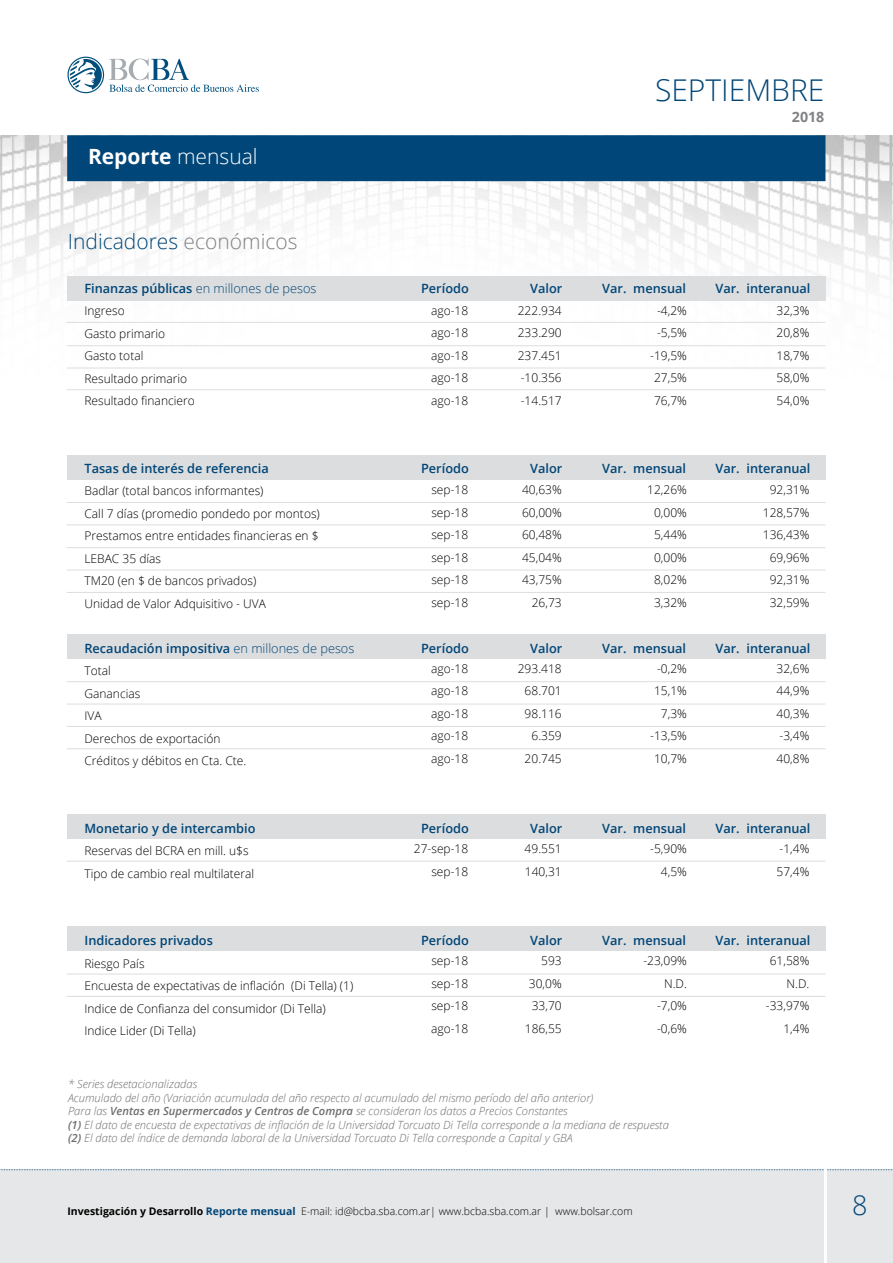
<style>
.page{position:relative;width:893px;height:1263px;background:#fff}
.page>*{position:absolute;margin:0;border:0;box-sizing:border-box;transform-origin:0 0}
.t1{font:300 30px "Open Sans";color:#004678}
.t2{font:300 27px "Open Sans";color:#004678}
.t3{font:300 21px "Open Sans";color:#004678}
.t4{font:700 21px "Open Sans";color:#fff}
.t5{font:700 14.25px "Open Sans";color:#808285}
.t6{font:600 12.75px "Open Sans";color:#004678}
.t7{font:300 12.75px "Open Sans";color:#004678}
.t8{font:300 12px/22.5px "Open Sans";color:#000;text-align:right}
.t9{font:italic 300 11.25px/13.5px "Open Sans";color:#6d6e71}
.t10{font:300 10.5px "Open Sans";color:#000}
.s1{font-weight:300}
.s2{color:#808285}
.s3{font-weight:600}
.s4{font-weight:700}
.s5{font-weight:700;color:#004678}
</style>
<div class="page">
<img style="left:0;top:135px;width:893px;height:458px">
<div style="left:67px;top:135px;width:758px;height:46px;background:#004678"></div>
<div style="left:0;top:1170px;width:893px;height:93px;background:#e6e7e8"></div>
<svg style="left:0;top:1169px;width:893px;height:1px"></svg>
<hr style="left:824px;top:1124px;width:3px;height:139px;background:#fff">
<svg style="left:68px;top:57px;width:191px;height:36px"></svg>
<div style="left:67px;top:276px;width:758px;height:24px;background:#dcddde"></div>
<div style="left:67px;top:634px;width:758px;height:24px;background:#dcddde"></div>
<div style="left:67px;top:814px;width:758px;height:25px;background:#dcddde"></div>
<div style="left:67px;top:927px;width:758px;height:24px;background:#dcddde"></div>
<div style="left:67px;top:456px;width:758px;height:24px;background:#dcddde"></div>
<hr style="left:67px;top:322px;width:758px;height:1px;background:#dcddde">
<hr style="left:67px;top:524px;width:758px;height:1px;background:#dcddde">
<hr style="left:67px;top:389px;width:758px;height:1px;background:#dcddde">
<hr style="left:67px;top:726px;width:758px;height:1px;background:#dcddde">
<hr style="left:67px;top:570px;width:758px;height:1px;background:#dcddde">
<hr style="left:67px;top:345px;width:758px;height:1px;background:#dcddde">
<hr style="left:67px;top:681px;width:758px;height:1px;background:#dcddde">
<hr style="left:67px;top:974px;width:758px;height:1px;background:#dcddde">
<hr style="left:67px;top:502px;width:758px;height:1px;background:#dcddde">
<hr style="left:67px;top:748px;width:758px;height:1px;background:#dcddde">
<hr style="left:67px;top:592px;width:758px;height:1px;background:#dcddde">
<hr style="left:67px;top:861px;width:758px;height:1px;background:#dcddde">
<hr style="left:67px;top:368px;width:758px;height:1px;background:#dcddde">
<hr style="left:67px;top:704px;width:758px;height:1px;background:#dcddde">
<hr style="left:67px;top:547px;width:758px;height:1px;background:#dcddde">
<hr style="left:67px;top:996px;width:758px;height:1px;background:#dcddde">
<h3 class="t4" style="left:88px;top:141px;width:171px">Reporte <span class="s1">mensual</span></h3>
<h3 class="t3" style="left:68px;top:227px;width:231px">Indicadores <span class="s2">económicos</span></h3>
<p class="t7" style="left:84px;top:279px;width:234px"><span class="s3">Finanzas públicas</span> en millones de pesos</p>
<p class="t8" style="left:84px;top:299px;width:112px;text-align:left">Ingreso<br>Gasto primario<br>Gasto total<br>Resultado primario<br>Resultado financiero</p>
<p class="t6" style="left:84px;top:459px;width:186px">Tasas de interés de referencia</p>
<p class="t8" style="left:84px;top:479px;width:237px;text-align:left">Badlar (total bancos informantes)<br>Call 7 días (promedio pondedo por montos)<br>Prestamos entre entidades financieras en $<br>LEBAC 35 días<br>TM20 (en $ de bancos privados)<br>Unidad de Valor Adquisitivo - UVA</p>
<p class="t6" style="left:84px;top:639px;width:271px">Recaudación impositiva <span class="s1">en millones de pesos</span></p>
<p class="t8" style="left:84px;top:659px;width:163px;text-align:left">Total<br>Ganancias<br>IVA<br>Derechos de exportación<br>Créditos y débitos en Cta. Cte.</p>
<p class="t6" style="left:84px;top:819px;width:173px">Monetario y de intercambio</p>
<p class="t8" style="left:84px;top:839px;width:171px;text-align:left">Reservas del BCRA en mill. u$s<br>Tipo de cambio real multilateral</p>
<p class="t6" style="left:84px;top:932px;width:130px">Indicadores privados</p>
<p class="t8" style="left:84px;top:952px;width:270px;text-align:left">Riesgo País<br>Encuesta de expectativas de inflación (Di Tella) (1)<br>Indice de Confianza del consumidor (Di Tella)<br>Indice Lider (Di Tella)</p>
<h1 class="t1" style="left:655px;top:69px;width:171px">septiembre</h1>
<p class="t5" style="left:792px;top:106px;width:34px">2018</p>
<p class="t6" style="left:421px;top:279px;width:49px">Período</p>
<p class="t6" style="left:530px;top:279px;width:34px">Valor</p>
<p class="t6" style="left:602px;top:279px;width:85px">Var. mensual</p>
<p class="t6" style="left:715px;top:279px;width:97px">Var. interanual</p>
<p class="t8" style="left:431px;top:299px;width:39px;text-align:justify">ago-18 ago-18 ago-18 ago-18 ago-18</p>
<p class="t8" style="left:518px;top:299px;width:45px;text-align:justify">222.934<br>233.290<br>237.451 -10.356 -14.517</p>
<p class="t8" style="left:650px;top:299px;width:38px;text-align:center">-4,2% -5,5% -19,5%<br>27,5%<br>76,7%</p>
<p class="t8" style="left:777px;top:299px;width:34px;text-align:justify">32,3% 20,8% 18,7% 58,0% 54,0%</p>
<p class="t6" style="left:421px;top:459px;width:49px">Período</p>
<p class="t6" style="left:530px;top:459px;width:34px">Valor</p>
<p class="t6" style="left:602px;top:459px;width:85px">Var. mensual</p>
<p class="t6" style="left:715px;top:459px;width:97px">Var. interanual</p>
<p class="t8" style="left:431px;top:478px;width:38px;text-align:justify">sep-18 sep-18 sep-18 sep-18 sep-18 sep-18</p>
<p class="t8" style="left:522px;top:478px;width:41px">40,63%<br>60,00%<br>60,48%<br>45,04%<br>43,75%<br>26,73</p>
<p class="t8" style="left:647px;top:478px;width:41px;text-align:center">12,26%<br>0,00%<br>5,44%<br>0,00%<br>8,02%<br>3,32%</p>
<p class="t8" style="left:763px;top:478px;width:48px;text-align:center">92,31%<br>128,57%<br>136,43%<br>69,96%<br>92,31%<br>32,59%</p>
<p class="t6" style="left:421px;top:639px;width:49px">Período</p>
<p class="t6" style="left:530px;top:639px;width:34px">Valor</p>
<p class="t6" style="left:602px;top:639px;width:85px">Var. mensual</p>
<p class="t6" style="left:715px;top:639px;width:97px">Var. interanual</p>
<p class="t8" style="left:431px;top:657px;width:39px;text-align:justify">ago-18 ago-18 ago-18 ago-18 ago-18</p>
<p class="t8" style="left:518px;top:657px;width:45px">293.418<br>68.701<br>98.116<br>6.359<br>20.745</p>
<p class="t8" style="left:650px;top:657px;width:38px">-0,2%<br>15,1%<br>7,3% -13,5%<br>10,7%</p>
<p class="t8" style="left:777px;top:657px;width:34px;text-align:justify">32,6% 44,9% 40,3% -3,4% 40,8%</p>
<p class="t6" style="left:421px;top:819px;width:49px">Período</p>
<p class="t6" style="left:530px;top:819px;width:34px">Valor</p>
<p class="t6" style="left:602px;top:819px;width:85px">Var. mensual</p>
<p class="t6" style="left:715px;top:819px;width:97px">Var. interanual</p>
<p class="t8" style="left:414px;top:837px;width:56px">27-sep-18 sep-18</p>
<p class="t8" style="left:525px;top:837px;width:39px;text-align:left">49.551<br>140,31</p>
<p class="t8" style="left:650px;top:837px;width:38px">-5,90%<br>4,5%</p>
<p class="t8" style="left:777px;top:837px;width:34px;text-align:left">-1,4%<br>57,4%</p>
<p class="t6" style="left:421px;top:932px;width:49px">Período</p>
<p class="t6" style="left:530px;top:932px;width:34px">Valor</p>
<p class="t6" style="left:602px;top:932px;width:85px">Var. mensual</p>
<p class="t6" style="left:715px;top:932px;width:97px">Var. interanual</p>
<p class="t8" style="left:431px;top:949px;width:39px;text-align:justify">sep-18 sep-18 sep-18 ago-18</p>
<p class="t8" style="left:525px;top:949px;width:38px">593<br>30,0%<br>33,70<br>186,55</p>
<p class="t8" style="left:643px;top:949px;width:45px">-23,09%<br>N.D. -7,0% -0,6%</p>
<p class="t8" style="left:766px;top:949px;width:45px">61,58%<br>N.D. -33,97%<br>1,4%</p>
<p class="t9" style="left:68px;top:1077px;width:602px">* Series desetacionalizadas<br>Acumulado del año (Variación acumulada del año respecto al acumulado del mismo período del año anterior)<br>Para las <span class="s3">Ventas en Supermercados y Centros de Compra</span> se consideran los datos a Precios Constantes<br><span class="s3">(1)</span> El dato de encuesta de expectativas de inflación de la Universidad Torcuato Di Tella corresponde a la mediana de respuesta <span class="s3">(2)</span> El dato del índice de demanda laboral de la Universidad Torcuato Di Tella corresponde a Capital y GBA</p>
<p class="t10" style="left:68px;top:1204px;width:567px"><span class="s4">Investigación y Desarrollo</span> <span class="s5">Reporte mensual</span> E-mail: id@bcba.sba.com.ar| www.bcba.sba.com.ar | www.bolsar.com</p>
<h2 class="t2" style="left:852px;top:1187px;width:17px">8</h2>
</div>
